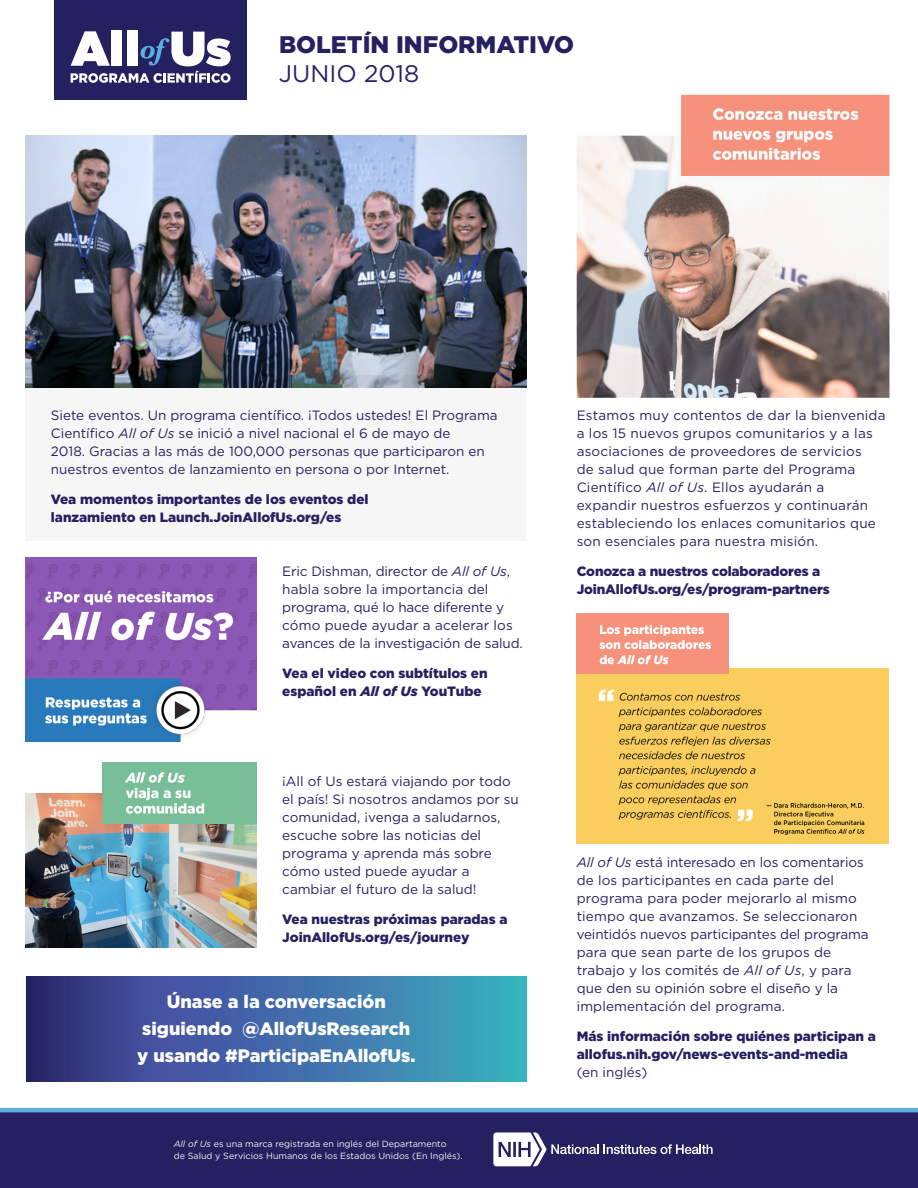
<style>
.page{position:relative;width:918px;height:1188px;background:#fff}
.page>*{position:absolute;margin:0;border:0;box-sizing:border-box;transform-origin:0 0}
.t1{font:900 24px/28.8px "Gotham";color:#252161}
.Join{font:900 18px/27px "Gotham";color:#fff;text-align:center}
.Body_Copy{font:13.5px/18px "Gotham";color:#252161}
.Subheader{font:900 13.5px/18px "Gotham";color:#252161}
.t2{font:9px/12px "Gotham";color:#fff}
.s1{font-weight:400}
.s2{font-style:italic}
</style>
<div class="page">
<div style="left:577px;top:668px;width:312px;height:176px;background:#f9ce5f"></div>
<svg style="left:26px;top:977px;width:500px;height:104px;background:#3d6ba3"></svg>
<div style="left:54px;top:0;width:193px;height:100px;background:#252161"></div>
<div style="left:111px;top:30px;width:11px;height:36px;background:#fff"></div>
<div style="left:127px;top:30px;width:11px;height:36px;background:#fff"></div>
<svg style="left:71px;top:31px;width:160px;height:52px"></svg>
<div style="left:0;top:1112px;width:918px;height:76px;background:#252161"></div>
<svg style="left:604px;top:1144px;width:109px;height:10px"></svg>
<svg style="left:493px;top:1132px;width:105px;height:34px"></svg>
<img style="left:26px;top:763px;width:230px;height:184px">
<img style="left:26px;top:136px;width:500px;height:239px">
<hr style="left:0;top:1108px;width:918px;height:4px;background:#5daee0">
<img style="left:26px;top:375px;width:500px;height:13px">
<img style="left:577px;top:95px;width:313px;height:303px">
<img style="left:577px;top:614px;width:152px;height:59px">
<img style="left:598px;top:689px;width:173px;height:133px">
<img style="left:762px;top:796px;width:103px;height:39px">
<img style="left:26px;top:557px;width:230px;height:184px">
<p class="t1" style="left:279px;top:30px;width:297px">BOLETÍN INFORMATIVO<br><span class="s1">JUNIO 2018</span></p>
<p class="Body_Copy" style="left:51px;top:406px;width:448px">Siete eventos. Un programa científico. ¡Todos ustedes! El Programa Científico <span class="s2">All of Us</span> se inició a nivel nacional el 6 de mayo de<br>2018. Gracias a las más de 100,000 personas que participaron en nuestros eventos de lanzamiento en persona o por Internet.</p>
<p class="Subheader" style="left:51px;top:490px;width:319px">Vea momentos importantes de los eventos del lanzamiento en Launch.JoinAllofUs.org/es</p>
<p class="Body_Copy" style="left:282px;top:562px;width:242px">Eric Dishman, director de <span class="s2">All of Us</span>, habla sobre la importancia del programa, qué lo hace diferente y cómo puede ayudar a acelerar los avances de la investigación de salud.</p>
<p class="Subheader" style="left:282px;top:664px;width:207px">Vea el video con subtítulos en español en <span class="s2">All of Us</span> YouTube</p>
<p class="Body_Copy" style="left:282px;top:772px;width:238px">¡All of Us estará viajando por todo el país! Si nosotros andamos por su comunidad, ¡venga a saludarnos, escuche sobre las noticias del programa y aprenda más sobre cómo usted puede ayudar a cambiar el futuro de la salud!</p>
<p class="Subheader" style="left:282px;top:910px;width:227px">Vea nuestras próximas paradas a<br>JoinAllofUs.org/es/journey</p>
<p class="Join" style="left:137px;top:988px;width:280px">Únase a la conversación siguiendo @AllofUsResearch y usando #ParticipaEnAllofUs.</p>
<p class="t2" style="left:174px;top:1137px;width:290px"><span class="s2">All of Us</span> es una marca registrada en inglés del Departamento<br>de Salud y Servicios Humanos de los Estados Unidos (En Inglés).</p>
<p class="Body_Copy" style="left:577px;top:406px;width:310px">Estamos muy contentos de dar la bienvenida a los 15 nuevos grupos comunitarios y a las asociaciones de proveedores de servicios<br>de salud que forman parte del Programa Científico <span class="s2">All of Us</span>. Ellos ayudarán a expandir nuestros esfuerzos y continuarán estableciendo los enlaces comunitarios que son esenciales para nuestra misión.</p>
<p class="Subheader" style="left:577px;top:562px;width:254px">Conozca a nuestros colaboradores a<br>JoinAllofUs.org/es/program-partners</p>
<p class="Body_Copy" style="left:577px;top:853px;width:294px"><span class="s2">All of Us</span> está interesado en los comentarios de los participantes en cada parte del programa para poder mejorarlo al mismo tiempo que avanzamos. Se seleccionaron veintidós nuevos participantes del programa para que sean parte de los grupos de trabajo y los comités de <span class="s2">All of Us</span>, y para que den su opinión sobre el diseño y la implementación del programa.</p>
<p class="Subheader" style="left:577px;top:1027px;width:301px">Más información sobre quiénes participan a allofus.nih.gov/news-events-and-media<br><span class="s1">(en inglés)</span></p>
</div>
